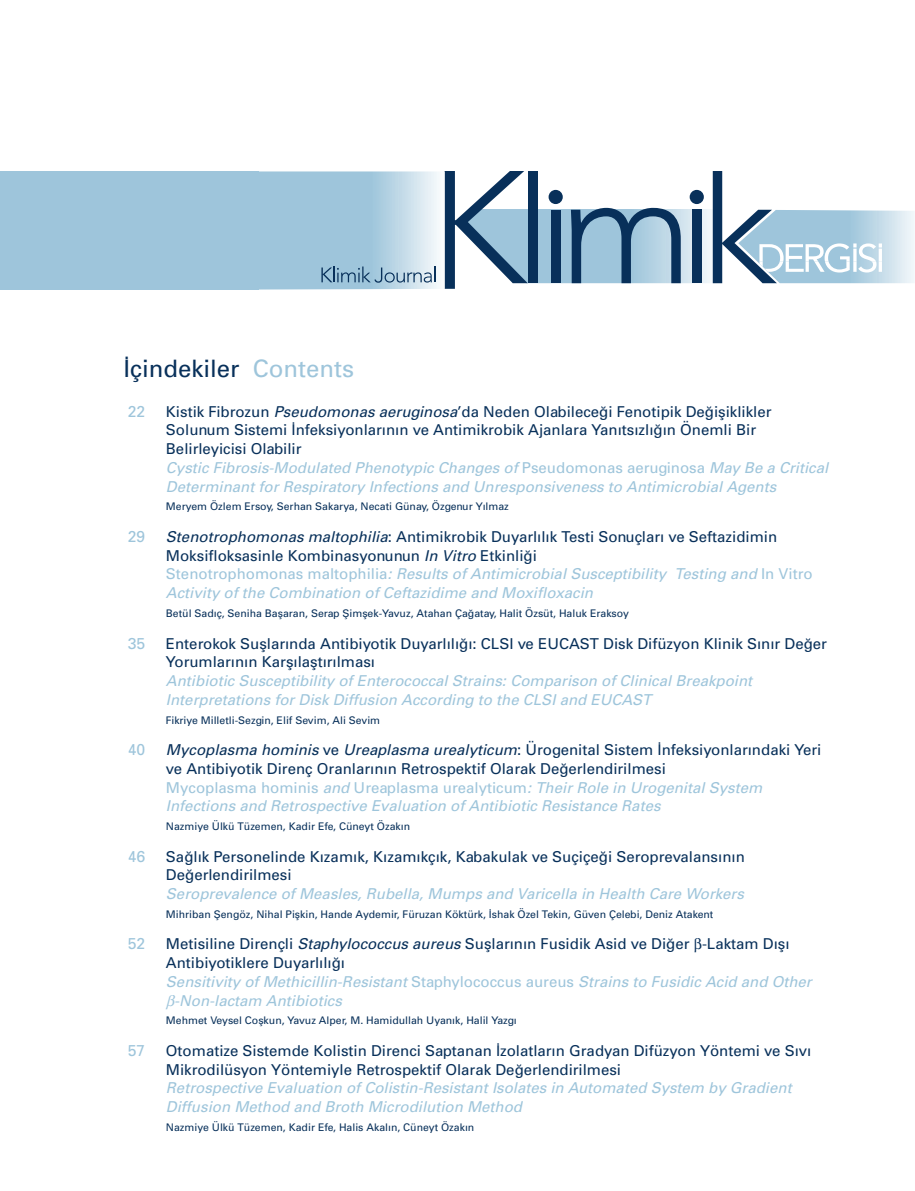
<style>
.page{position:relative;width:915px;height:1191px;background:#fff}
.page>*{position:absolute;margin:0;border:0;box-sizing:border-box;transform-origin:0 0}
.t1{font:24px "Univers Tr";color:#08305a}
.t2{font:15.75px "Univers Tr";color:#9ec5db}
.t3{font:15px/18.8px "Univers Tr";color:#08305a}
.t4{font:15px/18.8px "Univers Italic Tr";color:#9ec5db}
.t5{font:10.5px "Univers Tr";color:#08305a}
.s1{color:#9ec5db}
.s2{font-family:"Univers Italic Tr"}
.s3{font-family:"Univers Tr"}
</style>
<div class="page">
<svg style="left:258px;top:171px;width:656px;height:118px"></svg>
<div style="left:0;top:171px;width:258px;height:118px;background:#9ec5db"></div>
<p class="t1" style="left:123px;top:354px;width:232px">İçindekiler <span class="s1">Contents</span></p>
<p class="t2" style="left:128px;top:401px;width:19px">22</p>
<p class="t3" style="left:166px;top:402px;width:607px">Kistik Fibrozun <span class="s2">Pseudomonas aeruginosa</span>’da Neden Olabileceği Fenotipik Değişiklikler<br>Solunum Sistemi İnfeksiyonlarının ve Antimikrobik Ajanlara Yanıtsızlığın Önemli Bir<br>Belirleyicisi Olabilir</p>
<p class="t4" style="left:166px;top:458px;width:663px">Cystic Fibrosis-Modulated Phenotypic Changes of <span class="s3">Pseudomonas aeruginosa</span> May Be a Critical<br>Determinant for Respiratory Infections and Unresponsiveness to Antimicrobial Agents</p>
<p class="t5" style="left:166px;top:500px;width:344px">Meryem Özlem Ersoy, Serhan Sakarya, Necati Günay, Özgenur Yılmaz</p>
<p class="t2" style="left:128px;top:526px;width:19px">29</p>
<p class="t3" style="left:166px;top:527px;width:612px"><span class="s2">Stenotrophomonas maltophilia</span>: Antimikrobik Duyarlılık Testi Sonuçları ve Seftazidimin<br>Moksifloksasinle Kombinasyonunun <span class="s2">In Vitro</span> Etkinliği</p>
<p class="t4" style="left:166px;top:564px;width:648px"><span class="s3">Stenotrophomonas maltophilia</span>: Results of Antimicrobial Susceptibility Testing and <span class="s3">In Vitro<br></span>Activity of the Combination of Ceftazidime and Moxifloxacin</p>
<p class="t5" style="left:166px;top:607px;width:464px">Betül Sadıç, Seniha Başaran, Serap Şimşek-Yavuz, Atahan Çağatay, Halit Özsüt, Haluk Eraksoy</p>
<p class="t2" style="left:128px;top:633px;width:19px">35</p>
<p class="t3" style="left:166px;top:633px;width:662px">Enterokok Suşlarında Antibiyotik Duyarlılığı: CLSI ve EUCAST Disk Difüzyon Klinik Sınır Değer<br>Yorumlarının Karşılaştırılması</p>
<p class="t4" style="left:166px;top:671px;width:587px">Antibiotic Susceptibility of Enterococcal Strains: Comparison of Clinical Breakpoint<br>Interpretations for Disk Diffusion According to the CLSI and EUCAST</p>
<p class="t5" style="left:166px;top:713px;width:216px">Fikriye Milletli-Sezgin, Elif Sevim, Ali Sevim</p>
<p class="t2" style="left:128px;top:739px;width:19px">40</p>
<p class="t3" style="left:166px;top:740px;width:656px"><span class="s2">Mycoplasma hominis</span> ve <span class="s2">Ureaplasma urealyticum</span>: Ürogenital Sistem İnfeksiyonlarındaki Yeri ve Antibiyotik Direnç Oranlarının Retrospektif Olarak Değerlendirilmesi</p>
<p class="t4" style="left:166px;top:777px;width:597px"><span class="s3">Mycoplasma hominis</span> and <span class="s3">Ureaplasma urealyticum</span>: Their Role in Urogenital System<br>Infections and Retrospective Evaluation of Antibiotic Resistance Rates</p>
<p class="t5" style="left:166px;top:820px;width:245px">Nazmiye Ülkü Tüzemen, Kadir Efe, Cüneyt Özakın</p>
<p class="t2" style="left:128px;top:846px;width:19px">46</p>
<p class="t3" style="left:166px;top:846px;width:580px">Sağlık Personelinde Kızamık, Kızamıkçık, Kabakulak ve Suçiçeği Seroprevalansının<br>Değerlendirilmesi</p>
<p class="t4" style="left:166px;top:884px;width:579px">Seroprevalence of Measles, Rubella, Mumps and Varicella in Health Care Workers</p>
<p class="t5" style="left:166px;top:907px;width:548px">Mihriban Şengöz, Nihal Pişkin, Hande Aydemir, Füruzan Köktürk, İshak Özel Tekin, Güven Çelebi, Deniz Atakent</p>
<p class="t2" style="left:128px;top:934px;width:19px">52</p>
<p class="t3" style="left:166px;top:934px;width:625px">Metisiline Dirençli <span class="s2">Staphylococcus aureus</span> Suşlarının Fusidik Asid ve Diğer -Laktam Dışı<br>Antibiyotiklere Duyarlılığı</p>
<p class="t4" style="left:174px;top:972px;width:639px;text-indent:-8px">Sensitivity of Methicillin-Resistant <span class="s3">Staphylococcus aureus</span> Strains to Fusidic Acid and Other -Non-lactam Antibiotics</p>
<p class="t5" style="left:166px;top:1014px;width:352px">Mehmet Veysel Coşkun, Yavuz Alper, M. Hamidullah Uyanık, Halil Yazgı</p>
<p class="t2" style="left:128px;top:1040px;width:19px">57</p>
<p class="t3" style="left:166px;top:1041px;width:646px">Otomatize Sistemde Kolistin Direnci Saptanan İzolatların Gradyan Difüzyon Yöntemi ve Sıvı<br>Mikrodilüsyon Yöntemiyle Retrospektif Olarak Değerlendirilmesi</p>
<p class="t4" style="left:166px;top:1078px;width:627px">Retrospective Evaluation of Colistin-Resistant Isolates in Automated System by Gradient<br>Diffusion Method and Broth Microdilution Method</p>
<p class="t5" style="left:166px;top:1120px;width:310px">Nazmiye Ülkü Tüzemen, Kadir Efe, Halis Akalın, Cüneyt Özakın</p>
</div>
